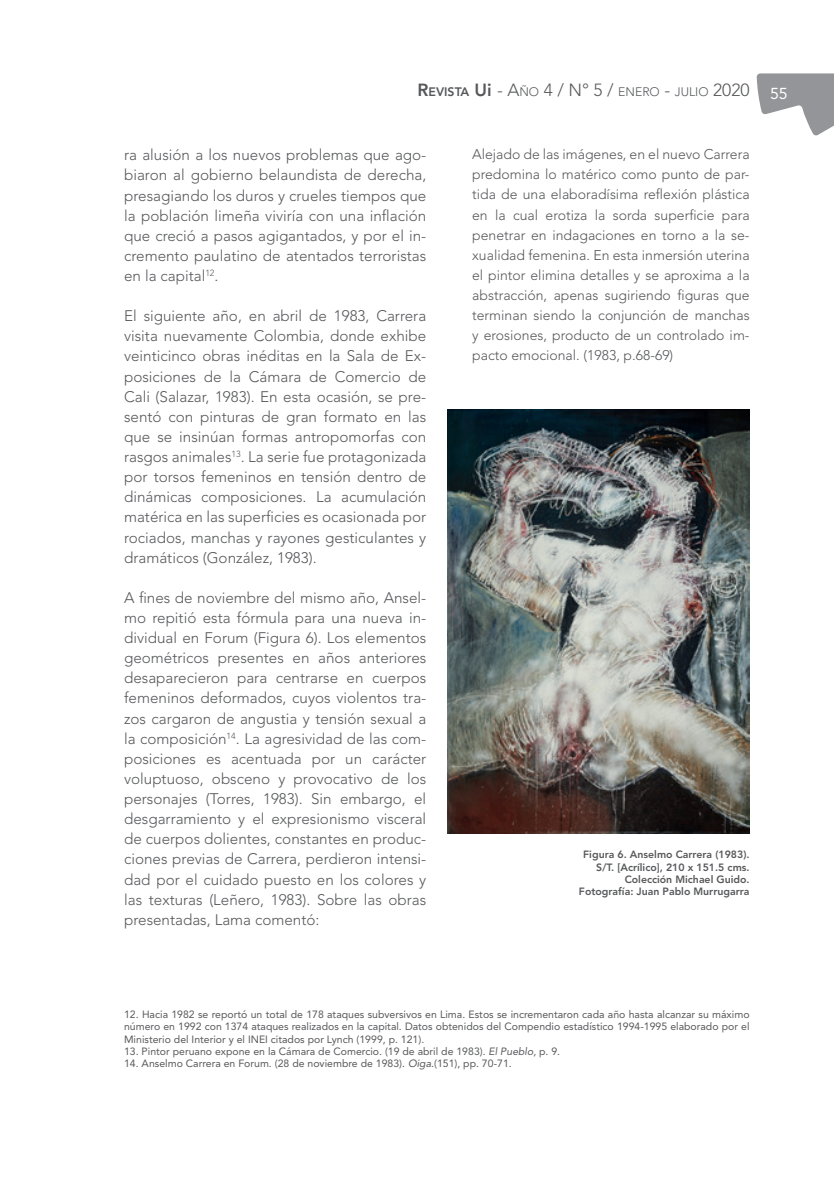
<style>
.page{position:relative;width:834px;height:1191px;background:#fff}
.page>*{position:absolute;margin:0;border:0;box-sizing:border-box;transform-origin:0 0}
.t1{font:300 17.5px "Avenir LT Std";color:#57585a}
.t2{font:300 15.22px/20.1px "Avenir LT Std";color:#57585a;text-align:justify}
.t3{font:300 14px/20.1px "Avenir LT Std";color:#57585a;text-align:justify}
.t4{font:10.5px/12.2px "Avenir LT Std";color:#57585a;text-align:justify}
.t5{font:800 10.5px/12.2px "Avenir LT Std";color:#57585a;text-align:right}
.s1{font-weight:800}
.s2{font-weight:800;font-size:12.25px}
.s3{font-size:12.25px}
.s4{font-style:italic}
</style>
<div class="page">
<svg style="left:756px;top:73px;width:77px;height:63px"></svg>
<img style="left:447px;top:409px;width:302px;height:424px">
<p class="t1" style="left:417px;top:80px;width:371px"><span class="s1">R</span><span class="s2">EVISTA</span> <span class="s1">U</span><span class="s1">i</span> - A<span class="s3">ÑO</span> 4 / N° 5 / <span class="s3">EN ERO</span> - <span class="s3">JULIO</span> 2020 <sub>55</sub></p>
<p class="t2" style="left:124px;top:145px;width:304px">ra alusión a los nuevos problemas que ago&shy;biaron al gobierno belaundista de derecha, presagiando los duros y crueles tiempos que la población limeña viviría con una inflación que creció a pasos agigantados, y por el in&shy;cremento paulatino de atentados terroristas en la capital<sup>12</sup>.</p>
<p class="t2" style="left:124px;top:306px;width:304px">El siguiente año, en abril de 1983, Carrera visita nuevamente Colombia, donde exhibe veinticinco obras inéditas en la Sala de Ex&shy;posiciones de la Cámara de Comercio de Cali (Salazar, 1983). En esta ocasión, se pre&shy;sentó con pinturas de gran formato en las que se insinúan formas antropomorfas con rasgos animales<sup>13</sup>. La serie fue protagonizada por torsos femeninos en tensión dentro de dinámicas composiciones. La acumulación matérica en las superficies es ocasionada por rociados, manchas y rayones gesticulantes y dramáticos (González, 1983).</p>
<p class="t2" style="left:124px;top:587px;width:304px">A fines de noviembre del mismo año, Ansel&shy;mo repitió esta fórmula para una nueva in&shy;dividual en Forum (Figura 6). Los elementos geométricos presentes en años anteriores desaparecieron para centrarse en cuerpos femeninos deformados, cuyos violentos tra&shy;zos cargaron de angustia y tensión sexual a la composición<sup>14</sup>. La agresividad de las com&shy;posiciones es acentuada por un carácter voluptuoso, obsceno y provocativo de los personajes (Torres, 1983). Sin embargo, el desgarramiento y el expresionismo visceral de cuerpos dolientes, constantes en produc&shy;ciones previas de Carrera, perdieron intensi&shy;dad por el cuidado puesto en los colores y las texturas (Leñero, 1983). Sobre las obras presentadas, Lama comentó:</p>
<p class="t3" style="left:472px;top:144px;width:279px">Alejado de las imágenes, en el nuevo Carrera predomina lo matérico como punto de par&shy;tida de una elaboradísima reflexión plástica en la cual erotiza la sorda superficie para penetrar en indagaciones en torno a la se&shy;xualidad femenina. En esta inmersión uterina el pintor elimina detalles y se aproxima a la abstracción, apenas sugiriendo figuras que terminan siendo la conjunción de manchas y erosiones, producto de un controlado im&shy;pacto emocional. (1983, p.68-69)</p>
<p class="t5" style="left:579px;top:848px;width:172px">Figura 6. Anselmo Carrera (1983).<br>S/T. [Acrílico], 210 x 151.5 cms.<br>Colección Michael Guido.<br>Fotografía: Juan Pablo Murrugarra</p>
<p class="t4" style="left:124px;top:1008px;width:627px">12. Hacia 1982 se reportó un total de 178 ataques subversivos en Lima. Estos se incrementaron cada año hasta alcanzar su máximo número en 1992 con 1374 ataques realizados en la capital. Datos obtenidos del Compendio estadístico 1994-1995 elaborado por el Ministerio del Interior y el INEI citados por Lynch (1999, p. 121).</p>
<p class="t4" style="left:124px;top:1045px;width:437px">13. Pintor peruano expone en la Cámara de Comercio. (19 de abril de 1983). <span class="s4">El Pueblo</span>, p. 9.</p>
<p class="t4" style="left:124px;top:1057px;width:389px">14. Anselmo Carrera en Forum. (28 de noviembre de 1983). <span class="s4">Oiga</span>.(151), pp. 70-71.</p>
</div>
